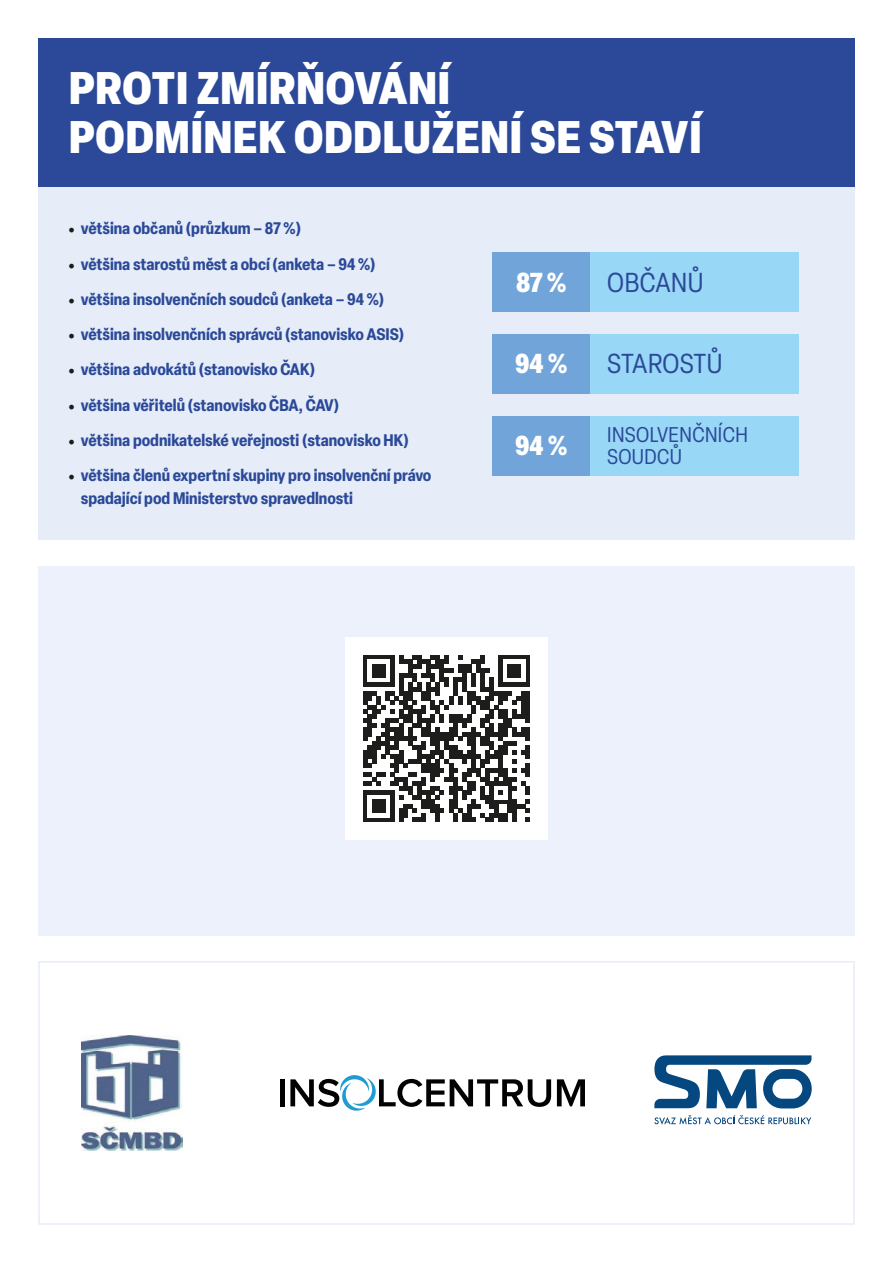
<style>
.page{position:relative;width:893px;height:1263px;background:#fff}
.page>*{position:absolute;margin:0;border:0;box-sizing:border-box;transform-origin:0 0}
.t1{font:900 condensed 45px/49.5px "Elza";letter-spacing:.02em;color:#fff}
.t2{font:condensed 27px "Elza";letter-spacing:.02em;color:#2b4998}
.t3{font:900 condensed 27px "Elza";color:#fff}
.t4{font:condensed 21px "Elza";letter-spacing:.02em;color:#2b4998}
.t5{font:700 condensed 16.5px/22.5px "Elza";color:#2b4998}
.s1{font-family:"Minion Pro";font-weight:400;font-stretch:normal;font-size:18px;color:#1d1d1b}
</style>
<div class="page">
<div style="left:38px;top:187px;width:817px;height:353px;background:#e6edf9"></div>
<div style="left:38px;top:961px;width:817px;height:264px;border:2px solid #e6edf9"></div>
<div style="left:38px;top:38px;width:817px;height:149px;background:#2b4998"></div>
<div style="left:492px;top:252px;width:98px;height:60px;background:#71a4d8"></div>
<div style="left:590px;top:252px;width:208px;height:60px;background:#99d7f7"></div>
<div style="left:492px;top:334px;width:98px;height:59px;background:#71a4d8"></div>
<div style="left:590px;top:334px;width:208px;height:59px;background:#99d7f7"></div>
<div style="left:492px;top:416px;width:98px;height:59px;background:#71a4d8"></div>
<div style="left:590px;top:416px;width:208px;height:59px;background:#99d7f7"></div>
<div style="left:38px;top:566px;width:817px;height:369px;background:#ecf1fb"></div>
<div style="left:345px;top:637px;width:203px;height:203px;background:#fff"></div>
<svg style="left:363px;top:655px;width:167px;height:167px"></svg>
<img style="left:81px;top:1035px;width:101px;height:115px">
<div style="left:280px;top:1079px;width:5px;height:27px;background:#020203"></div>
<svg style="left:557px;top:1079px;width:28px;height:27px"></svg>
<svg style="left:290px;top:1075px;width:261px;height:36px"></svg>
<svg style="left:654px;top:1055px;width:158px;height:53px"></svg>
<svg style="left:654px;top:1115px;width:157px;height:10px"></svg>
<p class="t1" style="left:69px;top:62px;width:634px">PROTI ZMÍRŇOVÁNÍ<br>PODMÍNEK ODDLUŽENÍ SE STAVÍ</p>
<p class="t5" style="left:68px;top:217px;width:234px"><span class="s1">•</span> většina občanů (průzkum – 87 %)</p>
<p class="t5" style="left:68px;top:252px;width:309px"><span class="s1">•</span> většina starostů měst a obcí (anketa – 94 %)</p>
<p class="t5" style="left:68px;top:287px;width:318px"><span class="s1">•</span> většina insolvenčních soudců (anketa – 94 %)</p>
<p class="t5" style="left:68px;top:322px;width:338px"><span class="s1">•</span> většina insolvenčních správců (stanovisko ASIS)</p>
<p class="t5" style="left:68px;top:358px;width:249px"><span class="s1">•</span> většina advokátů (stanovisko ČAK)</p>
<p class="t5" style="left:68px;top:393px;width:273px"><span class="s1">•</span> většina věřitelů (stanovisko ČBA, ČAV)</p>
<p class="t5" style="left:68px;top:428px;width:342px"><span class="s1">•</span> většina podnikatelské veřejnosti (stanovisko HK)</p>
<p class="t5" style="left:81px;top:463px;width:352px;text-indent:-13px"><span class="s1">•</span> většina členů expertní skupiny pro insolvenční právo spadající pod Ministerstvo spravedlnosti</p>
<p class="t3" style="left:516px;top:262px;width:52px">87 %</p>
<p class="t2" style="left:607px;top:264px;width:98px">OBČANŮ</p>
<p class="t3" style="left:515px;top:344px;width:53px">94 %</p>
<p class="t2" style="left:607px;top:346px;width:117px">STAROSTŮ</p>
<p class="t3" style="left:515px;top:426px;width:53px">94 %</p>
<p class="t4" style="left:607px;top:421px;width:142px">INSOLVENČNÍCH</p>
<p class="t4" style="left:607px;top:443px;width:76px">SOUDCŮ</p>
</div>
